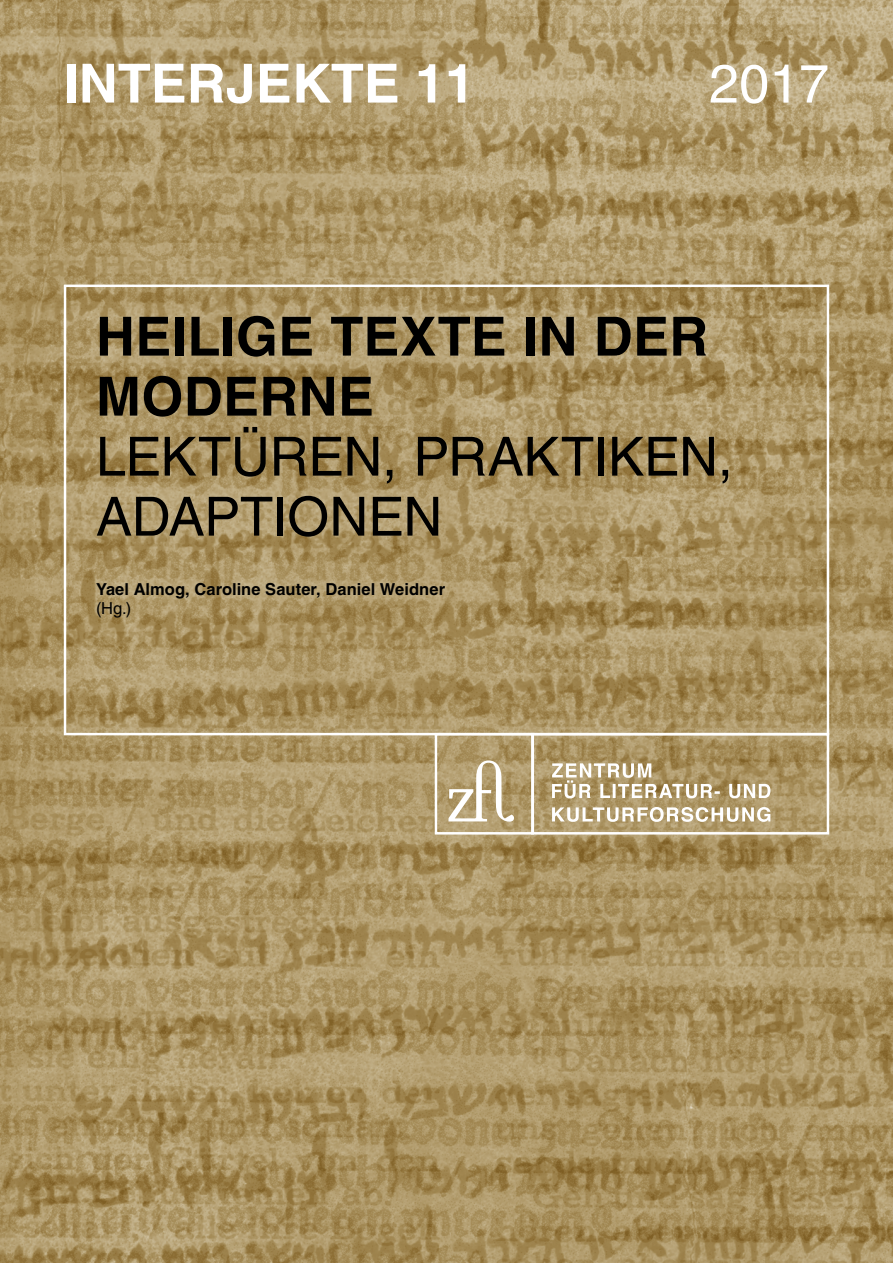
<style>
.page{position:relative;width:893px;height:1263px;background:#fff}
.page>*{position:absolute;margin:0;border:0;box-sizing:border-box;transform-origin:0 0}
.t1{font:54px/60px "Helvetica LT Pro";letter-spacing:-.005em;color:#000}
.t2{font:700 54px/60px "Helvetica LT Pro";letter-spacing:.01em;color:#000}
.t3{font:700 54px "Helvetica LT Pro";color:#fff}
.t4{font:54px "Helvetica LT Pro";color:#fff}
.t5{font:700 16.5px "Helvetica LT Pro";letter-spacing:.005em;color:#000}
.t6{font:16.5px "Helvetica LT Pro";color:#000}
</style>
<div class="page">
<img style="left:0;top:0;width:893px;height:1263px">
<svg style="left:448px;top:760px;width:66px;height:62px"></svg>
<svg style="left:552px;top:807px;width:218px;height:15px"></svg>
<svg style="left:552px;top:763px;width:218px;height:35px"></svg>
<div style="left:531px;top:733px;width:298px;height:101px;border:2px solid #fff"></div>
<div style="left:435px;top:733px;width:99px;height:101px;border:2px solid #fff"></div>
<h1 class="t3" style="left:64px;top:51px;width:413px">INTERJEKTE 11</h1>
<h1 class="t4" style="left:709px;top:52px;width:122px">2017</h1>
<h1 class="t2" style="left:96px;top:307px;width:614px">HEILIGE TEXTE IN DER<br>MODERNE</h1>
<h1 class="t1" style="left:96px;top:426px;width:638px">LEKTÜREN, PRAKTIKEN,<br>ADAPTIONEN</h1>
<p class="t5" style="left:96px;top:579px;width:351px">Yael Almog, Caroline Sauter, Daniel Weidner</p>
<p class="t6" style="left:96px;top:599px;width:37px">(Hg.)</p>
</div>
